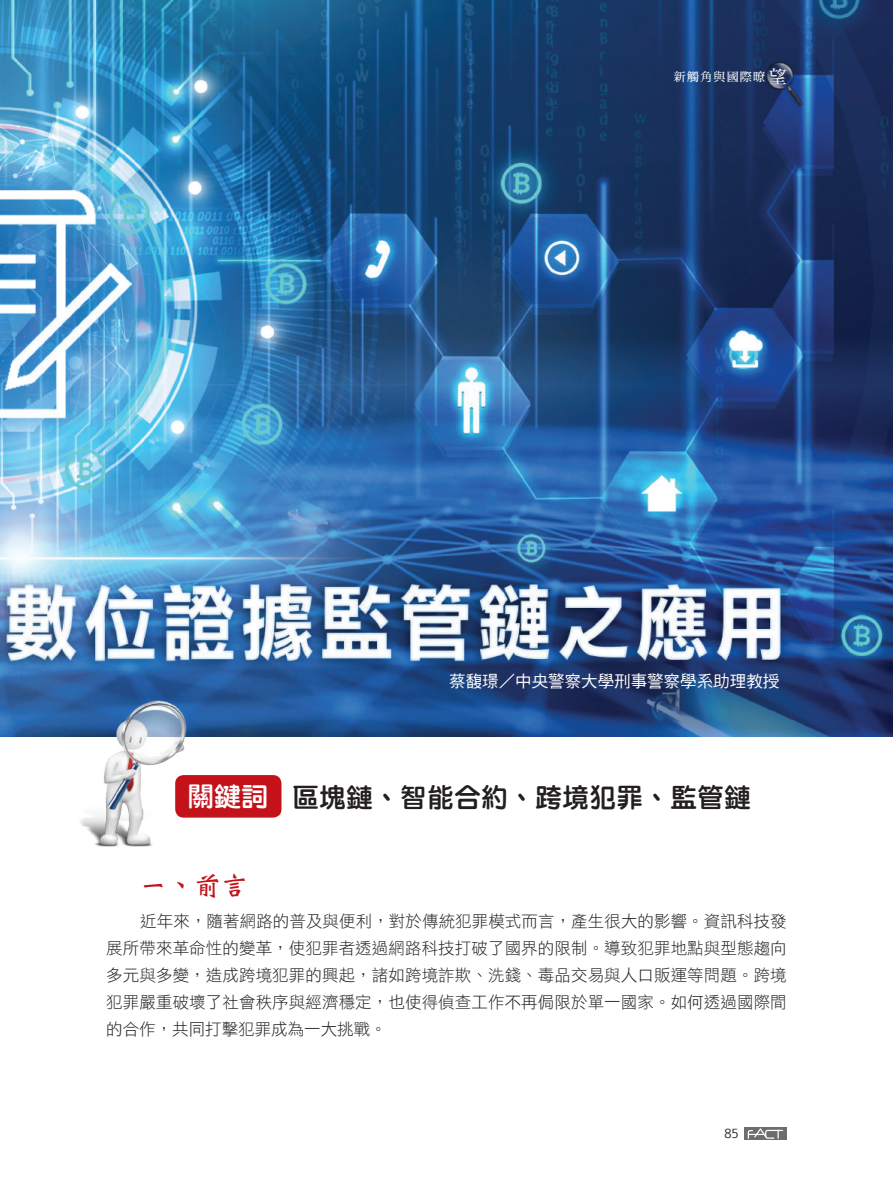
<style>
.page{position:relative;width:893px;height:1191px;background:#fff}
.page>*{position:absolute;margin:0;border:0;box-sizing:border-box;transform-origin:0 0}
.t1{font:27px "DF Yuan Std W8";color:#231f20}
.t2{font:27px "DF Wei Bei Std W7";color:#c4121a}
.t3{font:16.5px/27px "DF Hei Std W3";letter-spacing:.005em;color:#231f20;text-align:justify}
.t4{font:16.5px "DF Hei Std W5";color:#fff}
.t5{font:12px "DF Ming Std W7";letter-spacing:.1em;color:#fff}
.t6{font:12px "Euphemia UCAS";color:#231f20}
.s1{font-size:18px}
.s2{color:#fff}
</style>
<div class="page">
<img style="left:0;top:0;width:893px;height:737px">
<img style="left:75px;top:698px;width:116px;height:149px">
<div style="left:175px;top:775px;width:106px;height:42px;background:#c4121a;border-radius:9px"></div>
<svg style="left:744px;top:1127px;width:43px;height:13px"></svg>
<svg style="left:748px;top:1128px;width:35px;height:10px"></svg>
<img style="left:761px;top:57px;width:45px;height:56px">
<p class="t5" style="left:674px;top:70px;width:114px">新觸角與國際暸<span class="s1">望</span></p>
<p class="t4" style="left:449px;top:672px;width:331px">蔡馥璟／中央警察大學刑事警察學系助理教授</p>
<h1 class="t1" style="left:187px;top:782px;width:565px"><span class="s2">關鍵詞</span> 區塊鏈、智能合約、跨境犯罪、監管鏈</h1>
<h1 class="t2" style="left:140px;top:871px;width:110px">一、前言</h1>
<p class="t3" style="left:106px;top:907px;width:682px;text-indent:34px">近年來，隨著網路的普及與便利，對於傳統犯罪模式而言，產生很大的影響。資訊科技發展所帶來革命性的變革，使犯罪者透過網路科技打破了國界的限制。導致犯罪地點與型態趨向多元與多變，造成跨境犯罪的興起，諸如跨境詐欺、洗錢、毒品交易與人口販運等問題。跨境犯罪嚴重破壞了社會秩序與經濟穩定，也使得偵查工作不再侷限於單一國家。如何透過國際間的合作，共同打擊犯罪成為一大挑戰。</p>
<p class="t6" style="left:724px;top:1125px;width:15px">85</p>
</div>
